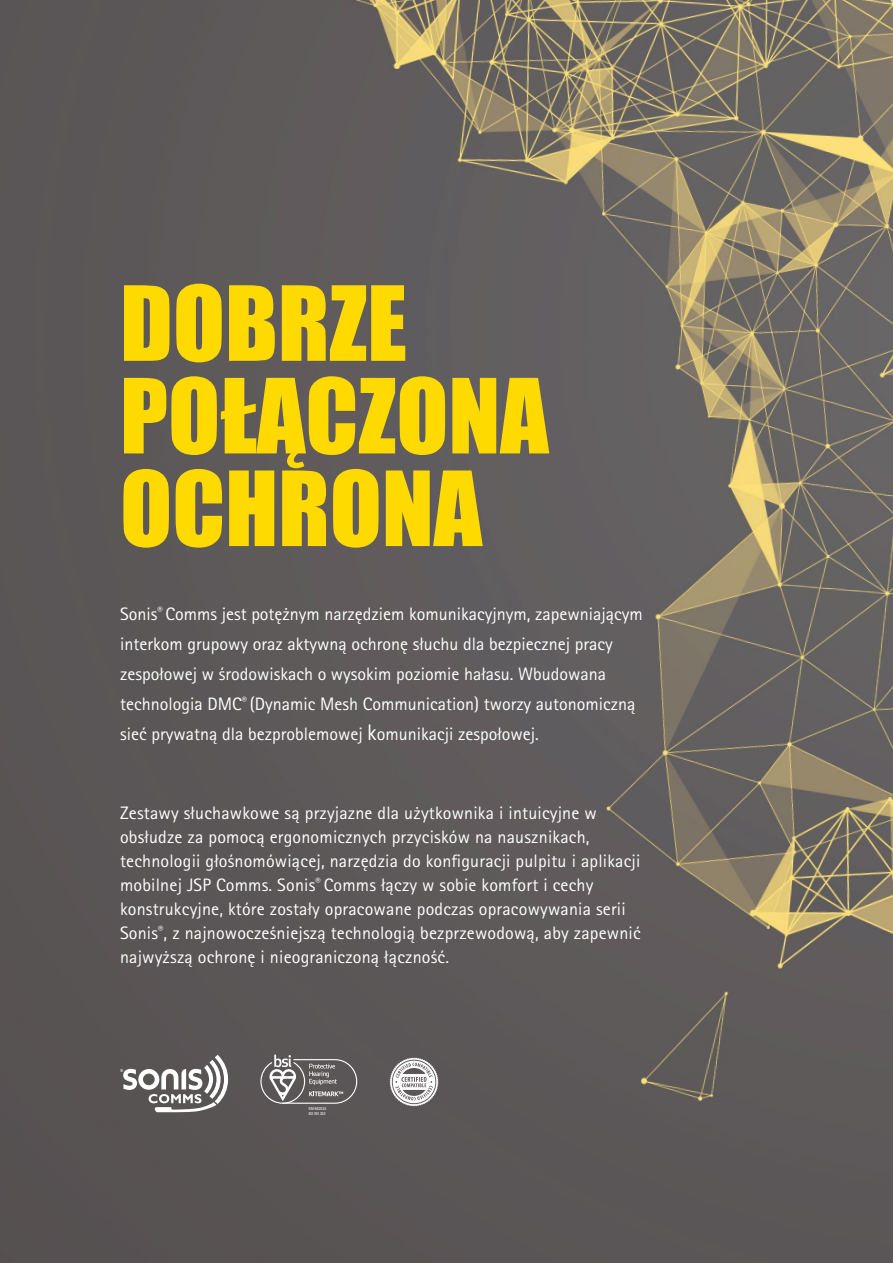
<style>
.page{position:relative;width:893px;height:1263px;background:#fff}
.page>*{position:absolute;margin:0;border:0;box-sizing:border-box;transform-origin:0 0}
.t1{font:95.55px/92.6px "Impact";color:#ffda00}
.t2{font:18px/24px "Rotis Sans Serif Pro";letter-spacing:.01em;color:#fff}
.t3{font:4.2px/4.9px "Arial Narrow";color:#fff}
.s1{font-size:22.5px}
</style>
<div class="page">
<img style="left:0;top:0;width:892px;height:1263px">
<hr style="left:892px;top:0;width:1px;height:1263px;background:#ffda00">
<svg style="left:390px;top:1057px;width:48px;height:49px"></svg>
<svg style="left:120px;top:1055px;width:108px;height:57px"></svg>
<svg style="left:260px;top:1054px;width:97px;height:50px;background:#787575"></svg>
<h1 class="t1" style="left:120px;top:275px;width:430px">DOBRZE<br>POŁĄCZONA<br>OCHRONA</h1>
<p class="t2" style="left:120px;top:599px;width:524px;line-height:30px">Sonis<sup>®</sup> Comms jest potężnym narzędziem komunikacyjnym, zapewniającym interkom grupowy oraz aktywną ochronę słuchu dla bezpiecznej pracy zespołowej w środowiskach o wysokim poziomie hałasu. Wbudowana technologia DMC<sup>®</sup> (Dynamic Mesh Communication) tworzy autonomiczną sieć prywatną dla bezproblemowej <span class="s1">k</span>omunikacji zespołowej.</p>
<p class="t2" style="left:120px;top:801px;width:522px">Zestawy słuchawkowe są przyjazne dla użytkownika i intuicyjne w obsłudze za pomocą ergonomicznych przycisków na nausznikach, technologii głośnomówiącej, narzędzia do konfiguracji pulpitu i aplikacji mobilnej JSP Comms. Sonis<sup>®</sup> Comms łączy w sobie komfort i cechy konstrukcyjne, które zostały opracowane podczas opracowywania serii Sonis<sup>®</sup>, z najnowocześniejszą technologią bezprzewodową, aby zapewnić najwyższą ochronę i nieograniczoną łączność.</p>
<p class="t3" style="left:309px;top:1106px;width:19px">KM 662534<br>BS EN 352</p>
</div>
